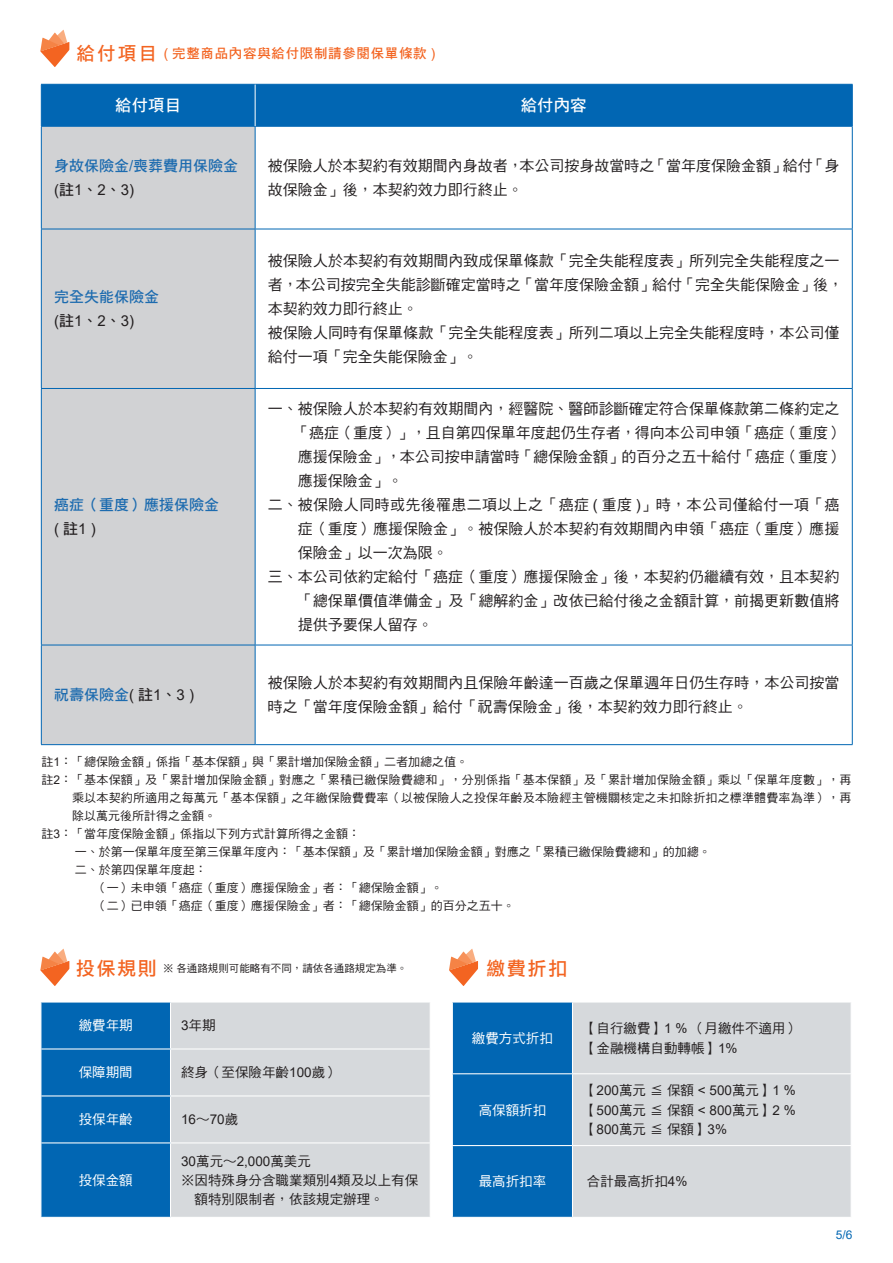
<style>
.page{position:relative;width:893px;height:1263px;background:#fff}
.page>*{position:absolute;margin:0;border:0;box-sizing:border-box;transform-origin:0 0}
.t1{font:18.75px "DF Li Hei Std W5";color:#f36421}
.t2{font:16.5px "DF Hei Std W7";color:#fff}
.t3{font:15px/24px "DF Hei Std W5";letter-spacing:.005em;color:#231f20}
.t4{font:15px "DF Hei Std W7";color:#1c6baf}
.t5{font:15px "DF Hei Std W5";letter-spacing:.025em;color:#231f20}
.t6{font:15px "Arial";color:#231f20}
.t7{font:13.5px/19.5px "DF Hei Std W5";color:#231f20}
.t8{font:13.5px "DF Hei Std W5";color:#fff}
.t9{font:13.5px "DF Hei Std W7";letter-spacing:.05em;color:#f36421}
.t10{font:13.5px "Arial";color:#231f20}
.t11{font:12px "DF Hei Std W5";color:#231f20}
.t12{font:12px "Arial";color:#0166b3}
.t13{font:10.5px "DF Hei Std W5";color:#231f20}
.s1{font-size:18.75px}
.s2{font-family:"Arial"}
.s3{font-family:"DF Hei Std W7"}
.s4{font-family:"Arial";color:#231f20}
.s5{color:#231f20}
.s6{font-family:"DF Li Hei Std W5";font-size:18.75px;color:#f36421}
.s7{font-family:"DF Hei Std W5"}
</style>
<div class="page">
<div style="left:41px;top:1002px;width:129px;height:215px;background:#0166b3"></div>
<div style="left:171px;top:1002px;width:259px;height:215px;background:#d6d9dc"></div>
<hr style="left:40px;top:1048px;width:131px;height:1px;background:#fff">
<hr style="left:40px;top:1095px;width:131px;height:1px;background:#fff">
<hr style="left:40px;top:1142px;width:131px;height:1px;background:#fff">
<hr style="left:171px;top:1048px;width:260px;height:1px;background:#fff">
<hr style="left:171px;top:1095px;width:260px;height:1px;background:#fff">
<hr style="left:171px;top:1142px;width:260px;height:1px;background:#fff">
<div style="left:453px;top:1002px;width:119px;height:215px;background:#0166b3"></div>
<div style="left:573px;top:1002px;width:278px;height:215px;background:#d6d9dc"></div>
<hr style="left:452px;top:1073px;width:120px;height:1px;background:#fff">
<hr style="left:452px;top:1145px;width:120px;height:1px;background:#fff">
<hr style="left:572px;top:1073px;width:280px;height:1px;background:#fff">
<hr style="left:572px;top:1145px;width:280px;height:1px;background:#fff">
<svg style="left:40px;top:30px;width:29px;height:37px"></svg>
<svg style="left:40px;top:949px;width:29px;height:37px"></svg>
<svg style="left:449px;top:949px;width:29px;height:37px"></svg>
<div style="left:42px;top:85px;width:810px;height:41px;background:#0166b3"></div>
<div style="left:42px;top:127px;width:213px;height:617px;background:#d1d2d4"></div>
<svg style="left:256px;top:127px;width:596px;height:617px"></svg>
<hr style="left:41px;top:84px;width:214px;height:1px;background:#0166b3">
<hr style="left:41px;top:85px;width:1px;height:41px;background:#0166b3">
<hr style="left:255px;top:84px;width:598px;height:1px;background:#0166b3">
<hr style="left:852px;top:85px;width:1px;height:41px;background:#0166b3">
<hr style="left:41px;top:126px;width:214px;height:1px;background:#0166b3">
<hr style="left:41px;top:127px;width:1px;height:102px;background:#0166b3">
<hr style="left:255px;top:126px;width:598px;height:1px;background:#0166b3">
<hr style="left:255px;top:127px;width:1px;height:102px;background:#0166b3">
<hr style="left:852px;top:127px;width:1px;height:102px;background:#0166b3">
<hr style="left:41px;top:229px;width:214px;height:1px;background:#0166b3">
<hr style="left:41px;top:229px;width:1px;height:159px;background:#0166b3">
<hr style="left:255px;top:229px;width:598px;height:1px;background:#0166b3">
<hr style="left:255px;top:229px;width:1px;height:159px;background:#0166b3">
<hr style="left:852px;top:229px;width:1px;height:159px;background:#0166b3">
<hr style="left:41px;top:388px;width:214px;height:1px;background:#0166b3">
<hr style="left:41px;top:389px;width:1px;height:256px;background:#0166b3">
<hr style="left:255px;top:388px;width:598px;height:1px;background:#0166b3">
<hr style="left:255px;top:389px;width:1px;height:256px;background:#0166b3">
<hr style="left:852px;top:389px;width:1px;height:256px;background:#0166b3">
<hr style="left:41px;top:645px;width:214px;height:1px;background:#0166b3">
<hr style="left:41px;top:645px;width:1px;height:99px;background:#0166b3">
<hr style="left:255px;top:645px;width:598px;height:1px;background:#0166b3">
<hr style="left:255px;top:645px;width:1px;height:99px;background:#0166b3">
<hr style="left:852px;top:645px;width:1px;height:99px;background:#0166b3">
<hr style="left:41px;top:744px;width:214px;height:1px;background:#0166b3">
<hr style="left:255px;top:744px;width:598px;height:1px;background:#0166b3">
<hr style="left:255px;top:85px;width:1px;height:41px;background:#fff">
<p class="t9" style="left:77px;top:45px;width:360px"><span class="s1">給付項目</span> <span class="s2">(</span> 完整商品內容與給付限制請參閱保單條款 <span class="s2">)</span></p>
<p class="t2" style="left:115px;top:96px;width:67px">給付項目</p>
<p class="t2" style="left:521px;top:96px;width:67px">給付內容</p>
<p class="t4" style="left:54px;top:158px;width:186px">身故保險金<span class="s2">/</span>喪葬費用保險金</p>
<p class="t6" style="left:54px;top:179px;width:82px">(<span class="s3">註</span>1<span class="s3">、</span>2<span class="s3">、</span>3)</p>
<p class="t4" style="left:54px;top:289px;width:107px">完全失能保險金</p>
<p class="t6" style="left:54px;top:311px;width:82px">(<span class="s3">註</span>1<span class="s3">、</span>2<span class="s3">、</span>3)</p>
<p class="t4" style="left:54px;top:497px;width:166px">癌症（重度）應援保險金</p>
<p class="t6" style="left:54px;top:518px;width:43px">( <span class="s3">註</span>1 )</p>
<p class="t4" style="left:54px;top:687px;width:142px">祝壽保險金<span class="s4">(</span> <span class="s5">註</span><span class="s4">1</span><span class="s5">、</span><span class="s4">3 )</span></p>
<p class="t3" style="left:268px;top:153px;width:573px">被保險人於本契約有效期間內身故者，本公司按身故當時之「當年度保險金額」給付「身故保險金」後，本契約效力即行終止。</p>
<p class="t3" style="left:268px;top:248px;width:577px">被保險人於本契約有效期間內致成保單條款「完全失能程度表」所列完全失能程度之一者，本公司按完全失能診斷確定當時之「當年度保險金額」給付「完全失能保險金」後，本契約效力即行終止。<br>被保險人同時有保單條款「完全失能程度表」所列二項以上完全失能程度時，本公司僅給付一項「完全失能保險金」。</p>
<p class="t3" style="left:268px;top:396px;width:573px">一、被保險人於本契約有效期間內，經醫院、醫師診斷確定符合保單條款第二條約定之</p>
<p class="t3" style="left:294px;top:420px;width:551px">「癌症（重度）」，且自第四保單年度起仍生存者，得向本公司申領「癌症（重度）</p>
<p class="t3" style="left:298px;top:444px;width:547px">應援保險金」，本公司按申請當時「總保險金額」的百分之五十給付「癌症（重度）</p>
<p class="t3" style="left:298px;top:468px;width:106px">應援保險金」。</p>
<p class="t5" style="left:268px;top:497px;width:573px">二、被保險人同時或先後罹患二項以上之「癌症 <span class="s2">(</span> 重度 <span class="s2">)</span>」時，本公司僅給付一項「癌</p>
<p class="t3" style="left:298px;top:516px;width:543px">症（重度）應援保險金」。被保險人於本契約有效期間內申領「癌症（重度）應援</p>
<p class="t3" style="left:298px;top:540px;width:151px">保險金」以一次為限。</p>
<p class="t3" style="left:268px;top:564px;width:573px">三、本公司依約定給付「癌症（重度）應援保險金」後，本契約仍繼續有效，且本契約</p>
<p class="t3" style="left:298px;top:588px;width:543px">「總保單價值準備金」及「總解約金」改依已給付後之金額計算，前揭更新數值將</p>
<p class="t3" style="left:298px;top:612px;width:136px">提供予要保人留存。</p>
<p class="t3" style="left:268px;top:671px;width:573px">被保險人於本契約有效期間內且保險年齡達一百歲之保單週年日仍生存時，本公司按當時之「當年度保險金額」給付「祝壽保險金」後，本契約效力即行終止。</p>
<p class="t11" style="left:41px;top:755px;width:428px">註<span class="s2">1</span>：「總保險金額」係指「基本保額」與「累計增加保險金額」二者加總之值。</p>
<p class="t11" style="left:41px;top:773px;width:812px">註<span class="s2">2</span>：「基本保額」及「累計增加保險金額」對應之「累積已繳保險費總和」，分別係指「基本保額」及「累計增加保險金額」乘以「保單年度數」，再</p>
<p class="t11" style="left:72px;top:791px;width:781px">乘以本契約所適用之每萬元「基本保額」之年繳保險費費率（以被保險人之投保年齡及本險經主管機關核定之未扣除折扣之標準體費率為準），再</p>
<p class="t11" style="left:72px;top:809px;width:145px">除以萬元後所計得之金額。</p>
<p class="t11" style="left:41px;top:827px;width:320px">註<span class="s2">3</span>：「當年度保險金額」係指以下列方式計算所得之金額：</p>
<p class="t11" style="left:75px;top:845px;width:638px">一、於第一保單年度至第三保單年度內：「基本保額」及「累計增加保險金額」對應之「累積已繳保險費總和」的加總。</p>
<p class="t11" style="left:75px;top:863px;width:133px">二、於第四保單年度起：</p>
<p class="t11" style="left:95px;top:881px;width:350px">（一）未申領「癌症（重度）應援保險金」者：「總保險金額」。</p>
<p class="t11" style="left:95px;top:899px;width:422px">（二）已申領「癌症（重度）應援保險金」者：「總保險金額」的百分之五十。</p>
<p class="t13" style="left:76px;top:962px;width:333px"><span class="s6">投保規則</span> ※ 各通路規則可能略有不同，請依各通路規定為準。</p>
<p class="t1" style="left:486px;top:958px;width:82px">繳費折扣</p>
<p class="t8" style="left:79px;top:1018px;width:55px">繳費年期</p>
<p class="t7" style="left:181px;top:1015px;width:36px"><span class="s2">3</span>年期</p>
<p class="t8" style="left:79px;top:1065px;width:55px">保障期間</p>
<p class="t7" style="left:181px;top:1062px;width:159px">終身（至保險年齡<span class="s2">100</span>歲）</p>
<p class="t8" style="left:79px;top:1112px;width:55px">投保年齡</p>
<p class="t10" style="left:181px;top:1110px;width:59px">16<span class="s7">∼</span>70<span class="s7">歲</span></p>
<p class="t8" style="left:79px;top:1173px;width:55px">投保金額</p>
<p class="t10" style="left:181px;top:1151px;width:131px">30<span class="s7">萬元∼</span>2,000<span class="s7">萬美元</span></p>
<p class="t7" style="left:195px;top:1170px;width:225px;text-indent:-14px">※因特殊身分含職業類別<span class="s2">4</span>類及以上有保額特別限制者，依該規定辦理。</p>
<p class="t8" style="left:472px;top:1030px;width:82px">繳費方式折扣</p>
<p class="t7" style="left:583px;top:1018px;width:218px">【自行繳費】<span class="s2">1 %</span> （月繳件不適用）【金融機構自動轉帳】<span class="s2">1%</span></p>
<p class="t8" style="left:479px;top:1102px;width:69px">高保額折扣</p>
<p class="t7" style="left:583px;top:1080px;width:214px;text-align:justify">【<span class="s2">200</span>萬元 ≦ 保額 <span class="s2">&lt; 500</span>萬元】<span class="s2">1 %</span>【<span class="s2">500</span>萬元 ≦ 保額 <span class="s2">&lt; 800</span>萬元】<span class="s2">2 %</span>【<span class="s2">800</span>萬元 ≦ 保額】<span class="s2">3%</span></p>
<p class="t8" style="left:479px;top:1174px;width:69px">最高折扣率</p>
<p class="t7" style="left:587px;top:1171px;width:102px">合計最高折扣<span class="s2">4%</span></p>
<p class="t12" style="left:836px;top:1227px;width:18px">5/6</p>
</div>
